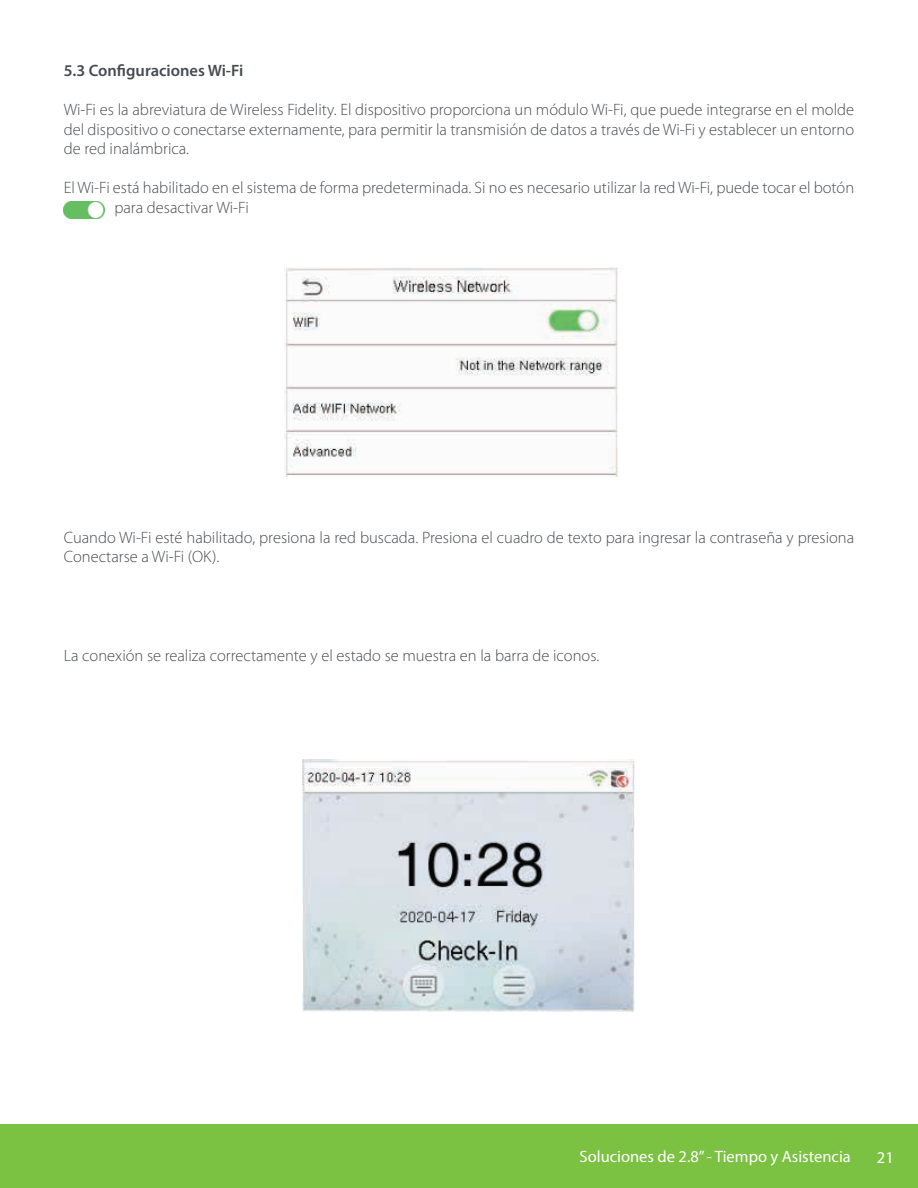
<style>
.page{position:relative;width:918px;height:1188px;background:#fff}
.page>*{position:absolute;margin:0;border:0;box-sizing:border-box;transform-origin:0 0}
.t1{font:300 16.5px/19.5px "Myriad Pro";color:#484b4f}
.t2{font:16.5px "Myriad Pro";color:#fff}
.t3{font:600 16.5px "Myriad Pro";color:#484b4f}
</style>
<div class="page">
<div style="left:0;top:1124px;width:918px;height:64px;background:#7bc142"></div>
<img style="left:64px;top:202px;width:40px;height:17px">
<img style="left:285px;top:268px;width:333px;height:208px">
<img style="left:302px;top:760px;width:332px;height:252px">
<p class="t3" style="left:64px;top:60px;width:181px">5.3 Configuraciones Wi-Fi</p>
<p class="t1" style="left:64px;top:100px;width:792px;text-align:justify">Wi-Fi es la abreviatura de Wireless Fidelity. El dispositivo proporciona un módulo Wi-Fi, que puede integrarse en el molde del dispositivo o conectarse externamente, para permitir la transmisión de datos a través de Wi-Fi y establecer un entorno de red inalámbrica.</p>
<p class="t1" style="left:114px;top:178px;width:741px;text-indent:-51px">El Wi-Fi está habilitado en el sistema de forma predeterminada. Si no es necesario utilizar la red Wi-Fi, puede tocar el botón para desactivar Wi-Fi</p>
<p class="t1" style="left:64px;top:527px;width:792px">Cuando Wi-Fi esté habilitado, presiona la red buscada. Presiona el cuadro de texto para ingresar la contraseña y presiona<br>Conectarse a Wi-Fi (OK).</p>
<p class="t1" style="left:64px;top:645px;width:537px">La conexión se realiza correctamente y el estado se muestra en la barra de iconos.</p>
<p class="t2" style="left:580px;top:1147px;width:273px">Soluciones de 2.8” - Tiempo y Asistencia</p>
<p class="t2" style="left:877px;top:1148px;width:18px">21</p>
</div>
